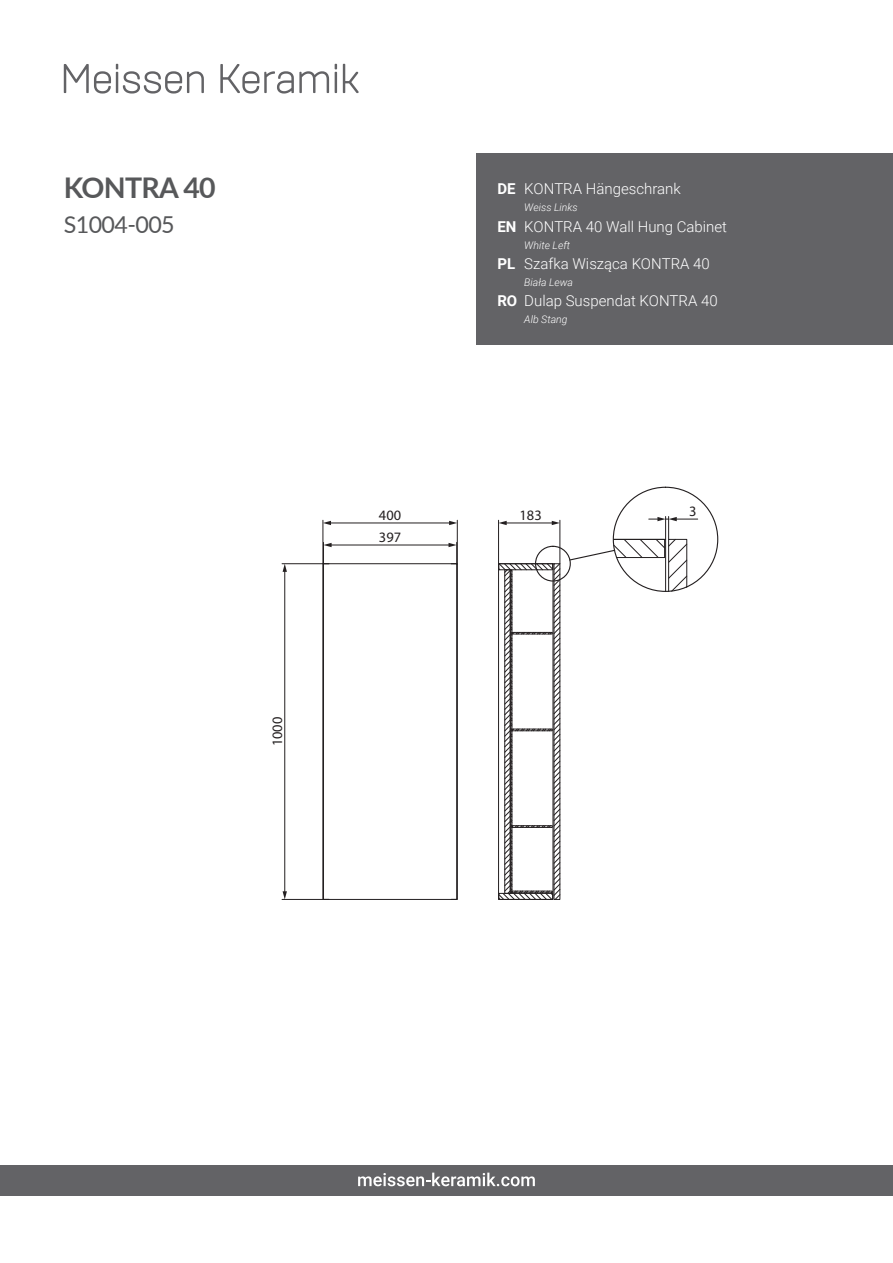
<style>
.page{position:relative;width:893px;height:1263px;background:#fff}
.page>*{position:absolute;margin:0;border:0;box-sizing:border-box;transform-origin:0 0}
.t1{font:700 28.5px "Lato";letter-spacing:-.025em;color:#57585a}
.t2{font:23.25px "Lato";letter-spacing:-.025em;color:#57585a}
.t3{font:300 15px "Roboto";color:#fff}
.t4{font:14.4px "Myriad Pro";color:#231f20}
.t5{font:italic 300 10.5px "Roboto";color:#fff}
.s1{font-weight:700}
</style>
<div class="page">
<svg style="left:64px;top:64px;width:295px;height:30px"></svg>
<div style="left:0;top:1165px;width:893px;height:30px;background:#636366"></div>
<svg style="left:358px;top:1172px;width:177px;height:14px"></svg>
<div style="left:476px;top:153px;width:417px;height:191px;background:#636366"></div>
<div style="left:451px;top:563px;width:7px;height:337px;border:1px solid #231f20"></div>
<div style="left:323px;top:563px;width:134px;height:337px;border:1px solid #231f20"></div>
<svg style="left:498px;top:563px;width:62px;height:337px"></svg>
<div style="left:510px;top:570px;width:2px;height:323px;border:1px solid #231f20"></div>
<hr style="left:323px;top:520px;width:1px;height:44px;background:#231f20">
<hr style="left:457px;top:520px;width:1px;height:44px;background:#231f20">
<hr style="left:330px;top:523px;width:121px;height:1px;background:#231f20">
<svg style="left:323px;top:521px;width:8px;height:4px"></svg>
<svg style="left:449px;top:521px;width:8px;height:4px"></svg>
<hr style="left:330px;top:545px;width:120px;height:1px;background:#231f20">
<svg style="left:323px;top:542px;width:9px;height:22px"></svg>
<svg style="left:449px;top:542px;width:8px;height:22px"></svg>
<hr style="left:282px;top:899px;width:41px;height:1px;background:#231f20">
<hr style="left:282px;top:563px;width:41px;height:1px;background:#231f20">
<hr style="left:284px;top:570px;width:1px;height:323px;background:#231f20">
<svg style="left:283px;top:891px;width:4px;height:8px"></svg>
<svg style="left:283px;top:564px;width:4px;height:8px"></svg>
<hr style="left:498px;top:520px;width:1px;height:44px;background:#231f20">
<hr style="left:560px;top:520px;width:1px;height:44px;background:#231f20">
<hr style="left:505px;top:523px;width:48px;height:1px;background:#231f20">
<svg style="left:499px;top:521px;width:8px;height:4px"></svg>
<svg style="left:552px;top:521px;width:8px;height:4px"></svg>
<div style="left:535px;top:546px;width:36px;height:36px;border:1px solid #231f20;border-radius:50%"></div>
<svg style="left:568px;top:516px;width:130px;height:76px"></svg>
<h1 class="t1" style="left:64px;top:166px;width:154px">KONTRA 40</h1>
<h2 class="t2" style="left:64px;top:208px;width:112px">S1004-005</h2>
<p class="t4" style="left:268px;top:746px;width:31px;rotate:-90deg">1000</p>
<p class="t3" style="left:497px;top:178px;width:185px"><span class="s1">DE</span> KONTRA Hängeschrank</p>
<p class="t5" style="left:524px;top:200px;width:55px">Weiss Links</p>
<p class="t3" style="left:497px;top:216px;width:231px"><span class="s1">EN</span> KONTRA 40 Wall Hung Cabinet</p>
<p class="t5" style="left:524px;top:238px;width:47px">White Left</p>
<p class="t3" style="left:497px;top:253px;width:214px"><span class="s1">PL</span> Szafka Wisząca KONTRA 40</p>
<p class="t5" style="left:524px;top:275px;width:50px">Biała Lewa</p>
<p class="t3" style="left:497px;top:290px;width:222px"><span class="s1">RO</span> Dulap Suspendat KONTRA 40</p>
<p class="t5" style="left:524px;top:312px;width:45px">Alb Stang</p>
<p class="t4" style="left:379px;top:506px;width:24px">400</p>
<p class="t4" style="left:520px;top:506px;width:24px">183</p>
<p class="t4" style="left:689px;top:503px;width:9px">3</p>
<p class="t4" style="left:379px;top:528px;width:24px">397</p>
</div>
